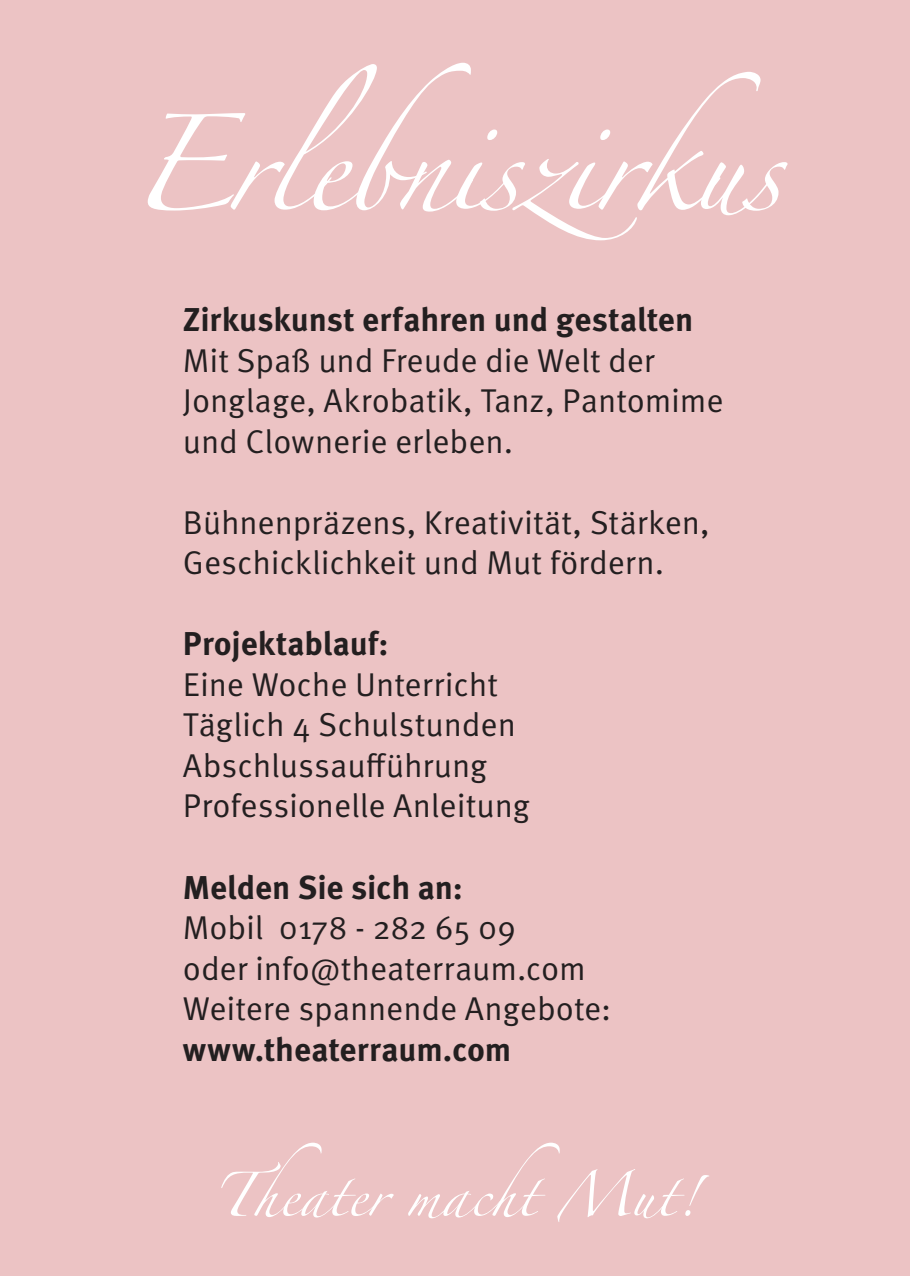
<style>
.page{position:relative;width:910px;height:1276px;background:#ecc3c4}
.page>*{position:absolute;margin:0;border:0;box-sizing:border-box;transform-origin:0 0}
.t1{font:216px "Zapfino Extra LT One";letter-spacing:-.02em;color:#fff}
.t2{font:99px "Zapfino Extra LT One";color:#fff}
.t3{font:33px/40.5px "Meta Pro";letter-spacing:-.005em;color:#231f20}
.t4{font:700 33px "Meta Pro";color:#231f20}
</style>
<div class="page">
<p class="t1" style="left:128px;top:8px;width:656px">Erlebniszirkus</p>
<p class="t4" style="left:183px;top:299px;width:512px">Zirkuskunst erfahren und gestalten</p>
<p class="t3" style="left:183px;top:341px;width:473px">Mit Spaß und Freude die Welt der</p>
<p class="t3" style="left:183px;top:382px;width:542px">Jonglage, Akrobatik, Tanz, Pantomime und Clownerie erleben.</p>
<p class="t3" style="left:183px;top:503px;width:528px">Bühnenpräzens, Kreativität, Stärken,</p>
<p class="t3" style="left:183px;top:544px;width:483px">Geschicklichkeit und Mut fördern.</p>
<p class="t4" style="left:183px;top:623px;width:207px">Projektablauf:</p>
<p class="t3" style="left:183px;top:665px;width:317px">Eine Woche Unterricht</p>
<p class="t3" style="left:183px;top:706px;width:335px">Täglich 4 Schulstunden</p>
<p class="t3" style="left:183px;top:746px;width:306px">Abschlussaufführung</p>
<p class="t3" style="left:183px;top:787px;width:348px">Professionelle Anleitung</p>
<p class="t4" style="left:183px;top:866px;width:282px">Melden Sie sich an:</p>
<p class="t3" style="left:183px;top:908px;width:335px">Mobil 0178 - 282 65 09</p>
<p class="t3" style="left:183px;top:949px;width:405px">oder info@theaterraum.com</p>
<p class="t3" style="left:183px;top:989px;width:430px">Weitere spannende Angebote:</p>
<p class="t4" style="left:183px;top:1028px;width:330px">www.theaterraum.com</p>
<p class="t2" style="left:213px;top:1123px;width:486px">Theater macht Mut!</p>
</div>
